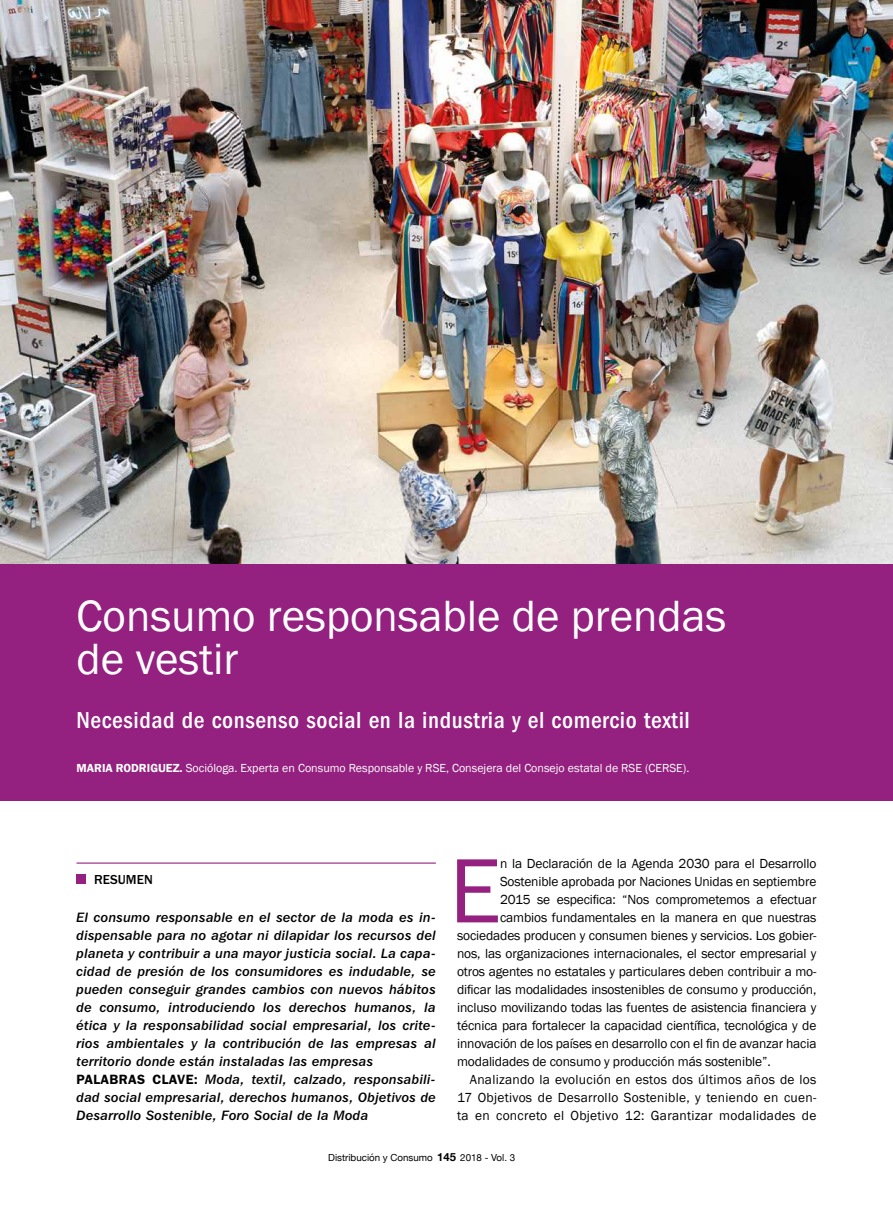
<style>
.page{position:relative;width:893px;height:1212px;background:#fff}
.page>*{position:absolute;margin:0;border:0;box-sizing:border-box;transform-origin:0 0}
.t1{font:94.5px "Franklin Gothic";color:#942080}
.t2{font:45px/43.5px "Franklin Gothic";color:#fff}
.t3{font:500 condensed 24px "Franklin Gothic LT";letter-spacing:.025em;color:#fff}
.t4{font:13.5px "Franklin Gothic";letter-spacing:-.01em;color:#000}
.t5{font:13.5px/18px "Franklin Gothic IT Cby BT Med Ital";letter-spacing:.025em;color:#000}
.t6{font:13.5px "Franklin Gothic";letter-spacing:.02em;color:#000}
.t7{font:500 13.5px "Franklin Gothic LT";color:#000}
.t8{font:12px "Franklin Gothic";color:#fff}
.t9{font:9.75px "Helvetica Neue";color:#000}
.s1{font-weight:600}
.s2{font-weight:700;font-size:11.25px}
.s3{font-family:"Franklin Gothic LT";font-weight:600}
</style>
<div class="page">
<img style="left:0;top:0;width:893px;height:565px">
<hr style="left:77px;top:862px;width:359px;height:2px;background:#942080">
<div style="left:77px;top:874px;width:9px;height:10px;background:#942080"></div>
<div style="left:0;top:565px;width:893px;height:236px;background:#942080"></div>
<h2 class="t2" style="left:77px;top:595px;width:651px">Consumo responsable de prendas de vestir</h2>
<h3 class="t3" style="left:77px;top:707px;width:615px">Necesidad de consenso social en la industria y el comercio textil</h3>
<p class="t8" style="left:77px;top:760px;width:614px"><span class="s1">MARIA RODRIGUEZ.</span> Socióloga. Experta en Consumo Responsable y RSE, Consejera del Consejo estatal de RSE (CERSE).</p>
<h1 class="t1" style="left:449px;top:832px;width:53px">E</h1>
<p class="t4" style="left:500px;top:855px;width:318px">n la Declaración de la Agenda 2030 para el Desarrollo</p>
<p class="t7" style="left:94px;top:872px;width:60px">RESUMEN</p>
<p class="t4" style="left:500px;top:873px;width:318px">Sostenible aprobada por Naciones Unidas en septiembre</p>
<p class="t4" style="left:500px;top:891px;width:318px">2015 se especifica: “Nos comprometemos a efectuar</p>
<p class="t4" style="left:500px;top:909px;width:318px">cambios fundamentales en la manera en que nuestras</p>
<p class="t4" style="left:457px;top:927px;width:361px">sociedades producen y consumen bienes y servicios. Los gobier-</p>
<p class="t4" style="left:457px;top:945px;width:361px">nos, las organizaciones internacionales, el sector empresarial y</p>
<p class="t4" style="left:457px;top:963px;width:361px">otros agentes no estatales y particulares deben contribuir a mo-</p>
<p class="t4" style="left:457px;top:981px;width:361px">dificar las modalidades insostenibles de consumo y producción,</p>
<p class="t4" style="left:457px;top:999px;width:361px">incluso movilizando todas las fuentes de asistencia financiera y</p>
<p class="t4" style="left:457px;top:1017px;width:361px">técnica para fortalecer la capacidad científica, tecnológica y de</p>
<p class="t4" style="left:457px;top:1035px;width:361px">innovación de los países en desarrollo con el fin de avanzar hacia</p>
<p class="t4" style="left:457px;top:1053px;width:315px">modalidades de consumo y producción más sostenible”.</p>
<p class="t6" style="left:470px;top:1071px;width:348px">Analizando la evolución en estos dos últimos años de los</p>
<p class="t6" style="left:457px;top:1089px;width:361px">17 Objetivos de Desarrollo Sostenible, y teniendo en cuen-</p>
<p class="t6" style="left:457px;top:1107px;width:361px">ta en concreto el Objetivo 12: Garantizar modalidades de</p>
<p class="t9" style="left:328px;top:1150px;width:188px">Distribución y Consumo <span class="s2">145</span> 2018 - Vol. 3</p>
<p class="t5" style="left:77px;top:908px;width:361px">El consumo responsable en el sector de la moda es in&shy;dispensable para no agotar ni dilapidar los recursos del planeta y contribuir a una mayor justicia social. La capa&shy;cidad de presión de los consumidores es indudable, se pueden conseguir grandes cambios con nuevos hábitos de consumo, introduciendo los derechos humanos, la ética y la responsabilidad social empresarial, los crite&shy;rios ambientales y la contribución de las empresas al territorio donde están instaladas las empresas <span class="s3">PALABRAS CLAVE:</span> Moda, textil, calzado, responsabili&shy;dad social empresarial, derechos humanos, Objetivos de Desarrollo Sostenible, Foro Social de la Moda</p>
</div>
